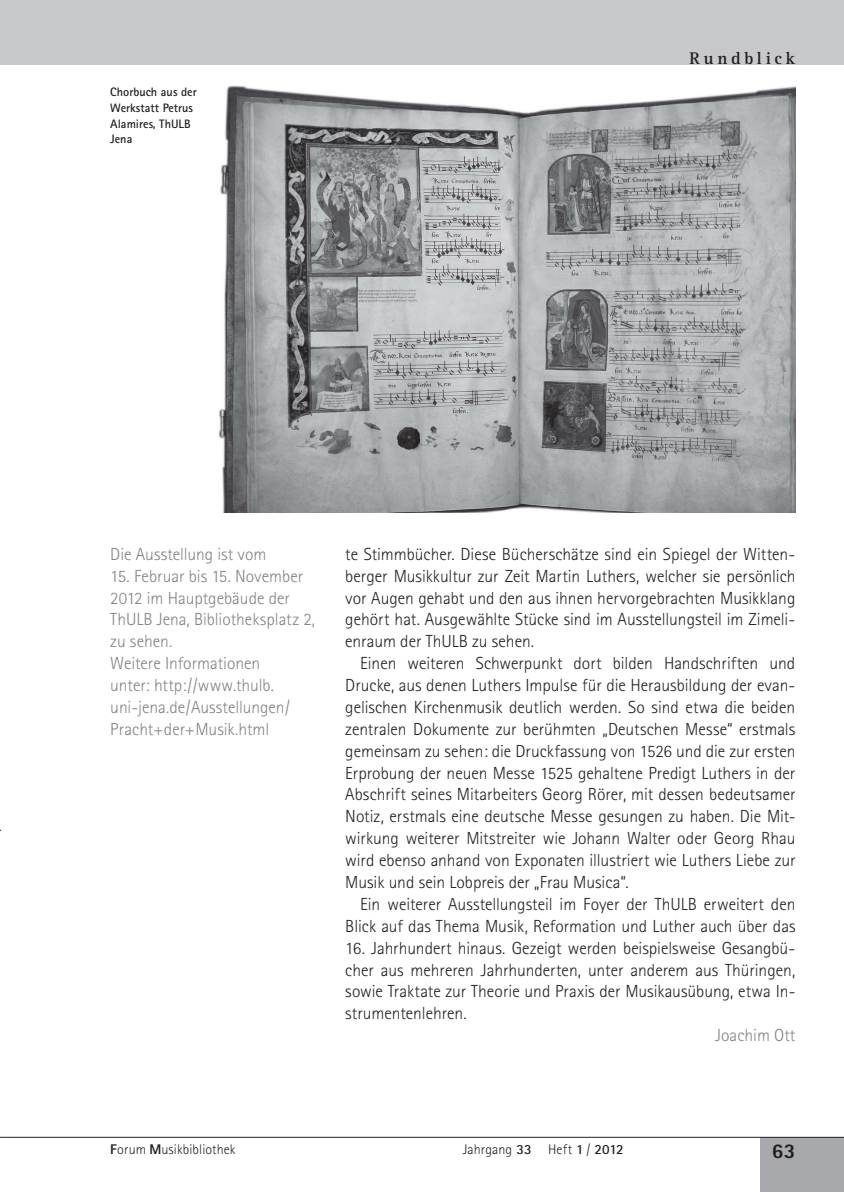
<style>
.page{position:relative;width:844px;height:1192px;background:#fff}
.page>*{position:absolute;margin:0;border:0;box-sizing:border-box;transform-origin:0 0}
.t1{font:800 21px "Rotis Sans Serif";color:#231f20}
.t2{font:300 17.5px/21.9px "Rotis Sans Serif";color:#231f20;text-align:justify}
.t3{font:300 17.5px/21.9px "Rotis Sans Serif";color:#808285}
.t4{font:700 17.5px "Rotis Serif";letter-spacing:.215em;color:#231f20}
.t5{font:300 14px "Rotis Sans Serif";letter-spacing:.01em;color:#231f20}
.t6{font:700 12.25px/15.8px "Rotis Sans Serif";color:#231f20}
.s1{font-weight:800}
.s2{font-weight:700}
</style>
<div class="page">
<hr style="left:0;top:0;width:1px;height:64px;background:#c6c8ca">
<div style="left:760px;top:1137px;width:83px;height:54px;background:#a7a9ac"></div>
<div style="left:1px;top:0;width:842px;height:64px;background:#c6c8ca"></div>
<hr style="left:1px;top:1136px;width:842px;height:1px;background:#231f20">
<img style="left:218px;top:85px;width:577px;height:428px">
<p class="t6" style="left:110px;top:85px;width:88px">Chorbuch aus der<br>Werkstatt Petrus<br>Alamires, ThULB<br>Jena</p>
<p class="t4" style="left:689px;top:52px;width:107px">Rundblick</p>
<p class="t3" style="left:110px;top:544px;width:158px">Die Ausstellung ist vom</p>
<p class="t3" style="left:110px;top:566px;width:206px">15. Februar bis 15. November<br>2012 im Hauptgebäude der<br>ThULB Jena, Bibliotheksplatz 2, zu sehen.<br>Weitere Informationen<br>unter: http://www.thulb. uni-jena.de/Ausstellungen/<br>Pracht+der+Musik.html</p>
<p class="t2" style="left:345px;top:544px;width:451px">te Stimmbücher. Diese Bücherschätze sind ein Spiegel der Witten&shy;berger Musikkultur zur Zeit Martin Luthers, welcher sie persönlich vor Augen gehabt und den aus ihnen hervorgebrachten Musikklang gehört hat. Ausgewählte Stücke sind im Ausstellungsteil im Zimeli&shy;enraum der ThULB zu sehen.</p>
<p class="t2" style="left:345px;top:654px;width:452px;text-indent:15px">Einen weiteren Schwerpunkt dort bilden Handschriften und Drucke, aus denen Luthers Impulse für die Herausbildung der evan&shy;gelischen Kirchenmusik deutlich werden. So sind etwa die beiden zentralen Dokumente zur berühmten „Deutschen Messe“ erstmals gemeinsam zu sehen: die Druckfassung von 1526 und die zur ersten Erprobung der neuen Messe 1525 gehaltene Predigt Luthers in der Abschrift seines Mitarbeiters Georg Rörer, mit dessen bedeutsamer Notiz, erstmals eine deutsche Messe gesungen zu haben. Die Mit&shy;wirkung weiterer Mitstreiter wie Johann Walter oder Georg Rhau wird ebenso anhand von Exponaten illustriert wie Luthers Liebe zur Musik und sein Lobpreis der „Frau Musica“.</p>
<p class="t2" style="left:345px;top:894px;width:451px;text-align:right">Ein weiterer Ausstellungsteil im Foyer der ThULB erweitert den<br>Blick auf das Thema Musik, Reformation und Luther auch über das</p>
<p class="t2" style="left:345px;top:938px;width:451px">16. Jahrhundert hinaus. Gezeigt werden beispielsweise Gesangbü&shy;cher aus mehreren Jahrhunderten, unter anderem aus Thüringen, sowie Traktate zur Theorie und Praxis der Musikausübung, etwa In&shy;strumentenlehren.</p>
<p class="t3" style="left:715px;top:1026px;width:82px">Joachim Ott</p>
<p class="t5" style="left:110px;top:1143px;width:127px"><span class="s1">F</span>orum <span class="s1">M</span>usikbibliothek</p>
<p class="t5" style="left:462px;top:1143px;width:162px">Jahrgang <span class="s2">33</span> Heft <span class="s2">1</span> / <span class="s2">2012</span></p>
<p class="t1" style="left:771px;top:1143px;width:25px">63</p>
</div>
